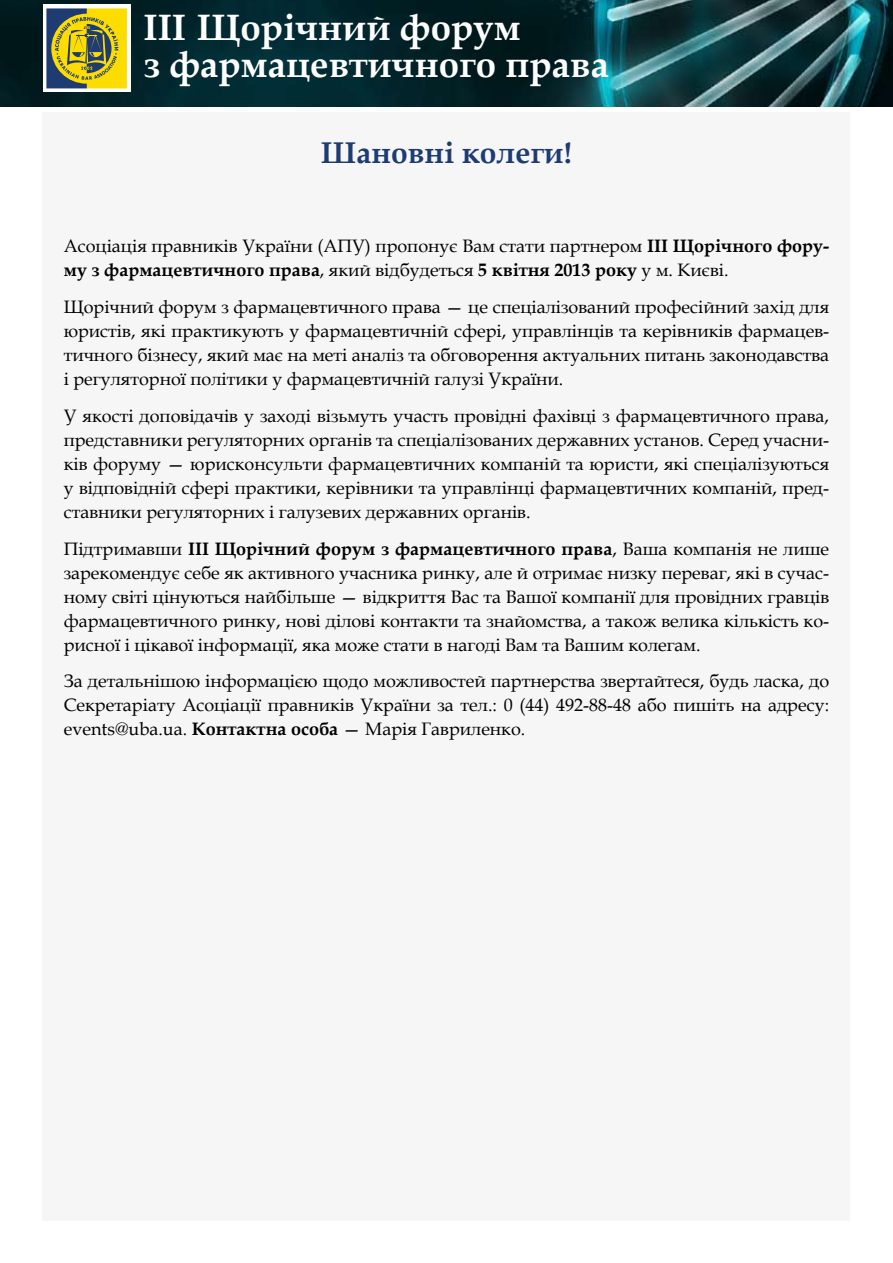
<style>
.page{position:relative;width:893px;height:1263px;background:#fff}
.page>*{position:absolute;margin:0;border:0;box-sizing:border-box;transform-origin:0 0}
.t1{font:700 36.75px/37px "Book Antiqua";color:#fff}
.t2{font:700 30px "Book Antiqua";color:#1e3c72}
.t3{font:18px/24px "Book Antiqua";color:#000;text-align:justify}
.s1{font-weight:700}
</style>
<div class="page">
<div style="left:43px;top:112px;width:807px;height:1108px;background:#f5f6f6"></div>
<img style="left:0;top:0;width:893px;height:106px">
<div style="left:43px;top:5px;width:88px;height:87px;background:#fff"></div>
<svg style="left:46px;top:8px;width:81px;height:80px;background:#a49d2f"></svg>
<h1 class="t1" style="left:143px;top:9px;width:467px">III Щорічний форум<br>з фармацевтичного права</h1>
<h2 class="t2" style="left:321px;top:133px;width:253px">Шановні колеги!</h2>
<p class="t3" style="left:64px;top:234px;width:767px">Асоціація правників України (АПУ) пропонує Вам стати партнером <span class="s1">ІІІ Щорічного фору&shy;му з фармацевтичного права</span>, який відбудеться <span class="s1">5 квітня 2013 року</span> у м. Києві.</p>
<p class="t3" style="left:64px;top:294px;width:767px">Щорічний форум з фармацевтичного права — це спеціалізований професійний захід для юристів, які практикують у фармацевтичній сфері, управлінців та керівників фармацев&shy;тичного бізнесу, який має на меті аналіз та обговорення актуальних питань законодавства і регуляторної політики у фармацевтичній галузі України.</p>
<p class="t3" style="left:64px;top:403px;width:767px">У якості доповідачів у заході візьмуть участь провідні фахівці з фармацевтичного права, представники регуляторних органів та спеціалізованих державних установ. Серед учасни&shy;ків форуму — юрисконсульти фармацевтичних компаній та юристи, які спеціалізуються у відповідній сфері практики, керівники та управлінці фармацевтичних компаній, пред&shy;ставники регуляторних і галузевих державних органів.</p>
<p class="t3" style="left:64px;top:536px;width:767px">Підтримавши <span class="s1">ІІІ Щорічний форум з фармацевтичного права</span>, Ваша компанія не лише зарекомендує себе як активного учасника ринку, але й отримає низку переваг, які в сучас&shy;ному світі цінуються найбільше — відкриття Вас та Вашої компанії для провідних гравців фармацевтичного ринку, нові ділові контакти та знайомства, а також велика кількість ко&shy;рисної і цікавої інформації, яка може стати в нагоді Вам та Вашим колегам.</p>
<p class="t3" style="left:64px;top:669px;width:767px">За детальнішою інформацією щодо можливостей партнерства звертайтеся, будь ласка, до Секретаріату Асоціації правників України за тел.: 0 (44) 492-88-48 або пишіть на адресу: events@uba.ua. <span class="s1">Контактна особа</span> — Марія Гавриленко.</p>
</div>
